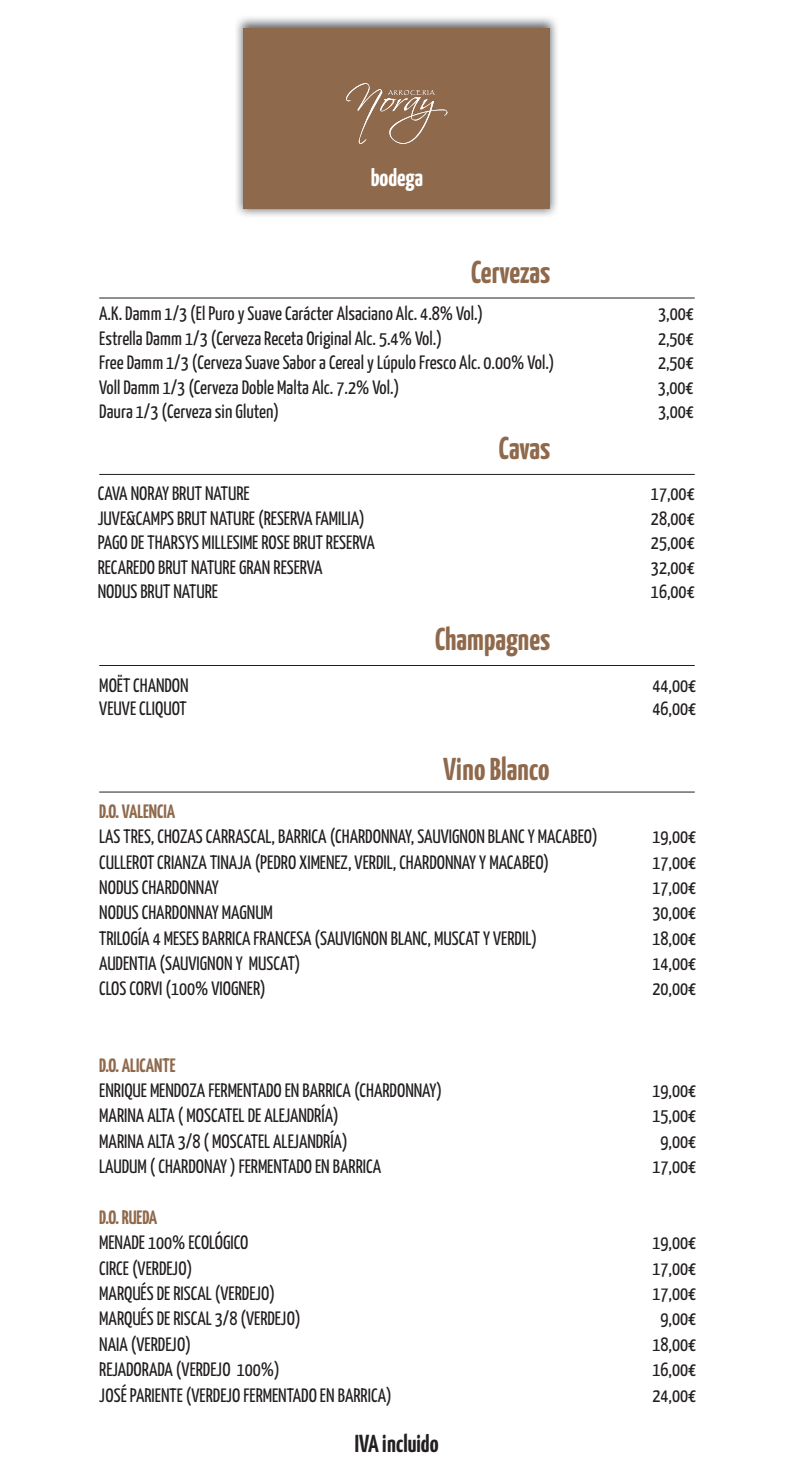
<style>
.page{position:relative;width:794px;height:1464px;background:#fff}
.page>*{position:absolute;margin:0;border:0;box-sizing:border-box;transform-origin:0 0}
.t1{font:700 31.5px "Yanone Kaffeesatz";color:#8f694c}
.t2{font:700 24.5px "Yanone Kaffeesatz";color:#231f20}
.t3{font:700 24.5px "Yanone Kaffeesatz";color:#fff}
.t4{font:19.25px "Yanone Kaffeesatz";color:#231f20}
.t5{font:700 19.25px "Yanone Kaffeesatz";color:#8f694c}
</style>
<div class="page">
<img style="left:236px;top:17px;width:321px;height:199px">
<div style="left:243px;top:28px;width:307px;height:181px;background:#8f694c"></div>
<svg style="left:346px;top:83px;width:101px;height:61px"></svg>
<hr style="left:99px;top:665px;width:595px;height:1px;background:#231f20">
<hr style="left:99px;top:474px;width:595px;height:1px;background:#231f20">
<hr style="left:99px;top:298px;width:595px;height:1px;background:#231f20">
<hr style="left:99px;top:791px;width:595px;height:1px;background:#231f20">
<p class="t3" style="left:371px;top:160px;width:54px">bodega</p>
<h1 class="t1" style="left:471px;top:249px;width:81px">Cervezas</h1>
<p class="t4" style="left:99px;top:299px;width:385px">A.K. Damm 1/3 (El Puro y Suave Carácter Alsaciano Alc. 4.8% Vol.)</p>
<p class="t4" style="left:658px;top:299px;width:37px">3,00€</p>
<p class="t4" style="left:99px;top:324px;width:344px">Estrella Damm 1/3 (Cerveza Receta Original Alc. 5.4% Vol.)</p>
<p class="t4" style="left:658px;top:324px;width:37px">2,50€</p>
<p class="t4" style="left:99px;top:348px;width:457px">Free Damm 1/3 (Cerveza Suave Sabor a Cereal y Lúpulo Fresco Alc. 0.00% Vol.)</p>
<p class="t4" style="left:658px;top:348px;width:37px">2,50€</p>
<p class="t4" style="left:99px;top:373px;width:302px">Voll Damm 1/3 (Cerveza Doble Malta Alc. 7.2% Vol.)</p>
<p class="t4" style="left:658px;top:373px;width:37px">3,00€</p>
<p class="t4" style="left:99px;top:397px;width:181px">Daura 1/3 (Cerveza sin Gluten)</p>
<p class="t4" style="left:658px;top:397px;width:37px">3,00€</p>
<h1 class="t1" style="left:499px;top:425px;width:53px">Cavas</h1>
<p class="t4" style="left:98px;top:479px;width:153px">CAVA NORAY BRUT NATURE</p>
<p class="t4" style="left:651px;top:479px;width:45px">17,00€</p>
<p class="t4" style="left:98px;top:504px;width:268px">JUVE&amp;CAMPS BRUT NATURE (RESERVA FAMILIA)</p>
<p class="t4" style="left:651px;top:504px;width:45px">28,00€</p>
<p class="t4" style="left:98px;top:528px;width:279px">PAGO DE THARSYS MILLESIME ROSE BRUT RESERVA</p>
<p class="t4" style="left:651px;top:528px;width:45px">25,00€</p>
<p class="t4" style="left:98px;top:553px;width:226px">RECAREDO BRUT NATURE GRAN RESERVA</p>
<p class="t4" style="left:651px;top:553px;width:45px">32,00€</p>
<p class="t4" style="left:98px;top:577px;width:122px">NODUS BRUT NATURE</p>
<p class="t4" style="left:651px;top:577px;width:45px">16,00€</p>
<h1 class="t1" style="left:435px;top:616px;width:117px">Champagnes</h1>
<p class="t4" style="left:99px;top:672px;width:91px">MOËT CHANDON</p>
<p class="t4" style="left:652px;top:672px;width:45px">44,00€</p>
<p class="t4" style="left:99px;top:694px;width:89px">VEUVE CLIQUOT</p>
<p class="t4" style="left:652px;top:694px;width:45px">46,00€</p>
<h1 class="t1" style="left:443px;top:747px;width:108px">Vino Blanco</h1>
<p class="t5" style="left:99px;top:797px;width:77px">D.O. VALENCIA</p>
<p class="t4" style="left:99px;top:822px;width:500px">LAS TRES, CHOZAS CARRASCAL, BARRICA (CHARDONNAY, SAUVIGNON BLANC Y MACABEO)</p>
<p class="t4" style="left:652px;top:822px;width:45px">19,00€</p>
<p class="t4" style="left:99px;top:848px;width:451px">CULLEROT CRIANZA TINAJA (PEDRO XIMENEZ, VERDIL, CHARDONNAY Y MACABEO)</p>
<p class="t4" style="left:652px;top:848px;width:45px">17,00€</p>
<p class="t4" style="left:99px;top:873px;width:121px">NODUS CHARDONNAY</p>
<p class="t4" style="left:652px;top:873px;width:45px">17,00€</p>
<p class="t4" style="left:99px;top:898px;width:175px">NODUS CHARDONNAY MAGNUM</p>
<p class="t4" style="left:652px;top:898px;width:45px">30,00€</p>
<p class="t4" style="left:99px;top:924px;width:439px">TRILOGÍA 4 MESES BARRICA FRANCESA (SAUVIGNON BLANC, MUSCAT Y VERDIL)</p>
<p class="t4" style="left:652px;top:924px;width:45px">18,00€</p>
<p class="t4" style="left:99px;top:949px;width:203px">AUDENTIA (SAUVIGNON Y MUSCAT)</p>
<p class="t4" style="left:652px;top:949px;width:45px">14,00€</p>
<p class="t4" style="left:99px;top:975px;width:168px">CLOS CORVI (100% VIOGNER)</p>
<p class="t4" style="left:652px;top:975px;width:45px">20,00€</p>
<p class="t5" style="left:99px;top:1051px;width:78px">D.O. ALICANTE</p>
<p class="t4" style="left:99px;top:1076px;width:344px">ENRIQUE MENDOZA FERMENTADO EN BARRICA (CHARDONNAY)</p>
<p class="t4" style="left:652px;top:1076px;width:45px">19,00€</p>
<p class="t4" style="left:99px;top:1101px;width:241px">MARINA ALTA ( MOSCATEL DE ALEJANDRÍA)</p>
<p class="t4" style="left:652px;top:1101px;width:45px">15,00€</p>
<p class="t4" style="left:99px;top:1127px;width:250px">MARINA ALTA 3/8 ( MOSCATEL ALEJANDRÍA)</p>
<p class="t4" style="left:660px;top:1127px;width:37px">9,00€</p>
<p class="t4" style="left:99px;top:1152px;width:283px">LAUDUM ( CHARDONAY ) FERMENTADO EN BARRICA</p>
<p class="t4" style="left:652px;top:1152px;width:45px">17,00€</p>
<p class="t5" style="left:99px;top:1203px;width:60px">D.O. RUEDA</p>
<p class="t4" style="left:99px;top:1228px;width:150px">MENADE 100% ECOLÓGICO</p>
<p class="t4" style="left:652px;top:1228px;width:45px">19,00€</p>
<p class="t4" style="left:99px;top:1254px;width:95px">CIRCE (VERDEJO)</p>
<p class="t4" style="left:652px;top:1254px;width:45px">17,00€</p>
<p class="t4" style="left:99px;top:1279px;width:177px">MARQUÉS DE RISCAL (VERDEJO)</p>
<p class="t4" style="left:652px;top:1279px;width:45px">17,00€</p>
<p class="t4" style="left:99px;top:1304px;width:203px">MARQUÉS DE RISCAL 3/8 (VERDEJO)</p>
<p class="t4" style="left:660px;top:1304px;width:37px">9,00€</p>
<p class="t4" style="left:99px;top:1330px;width:93px">NAIA (VERDEJO)</p>
<p class="t4" style="left:652px;top:1330px;width:45px">18,00€</p>
<p class="t4" style="left:99px;top:1355px;width:182px">REJADORADA (VERDEJO 100%)</p>
<p class="t4" style="left:652px;top:1355px;width:45px">16,00€</p>
<p class="t4" style="left:99px;top:1381px;width:294px">JOSÉ PARIENTE (VERDEJO FERMENTADO EN BARRICA)</p>
<p class="t4" style="left:652px;top:1381px;width:45px">24,00€</p>
<p class="t2" style="left:355px;top:1426px;width:85px">IVA incluido</p>
</div>
